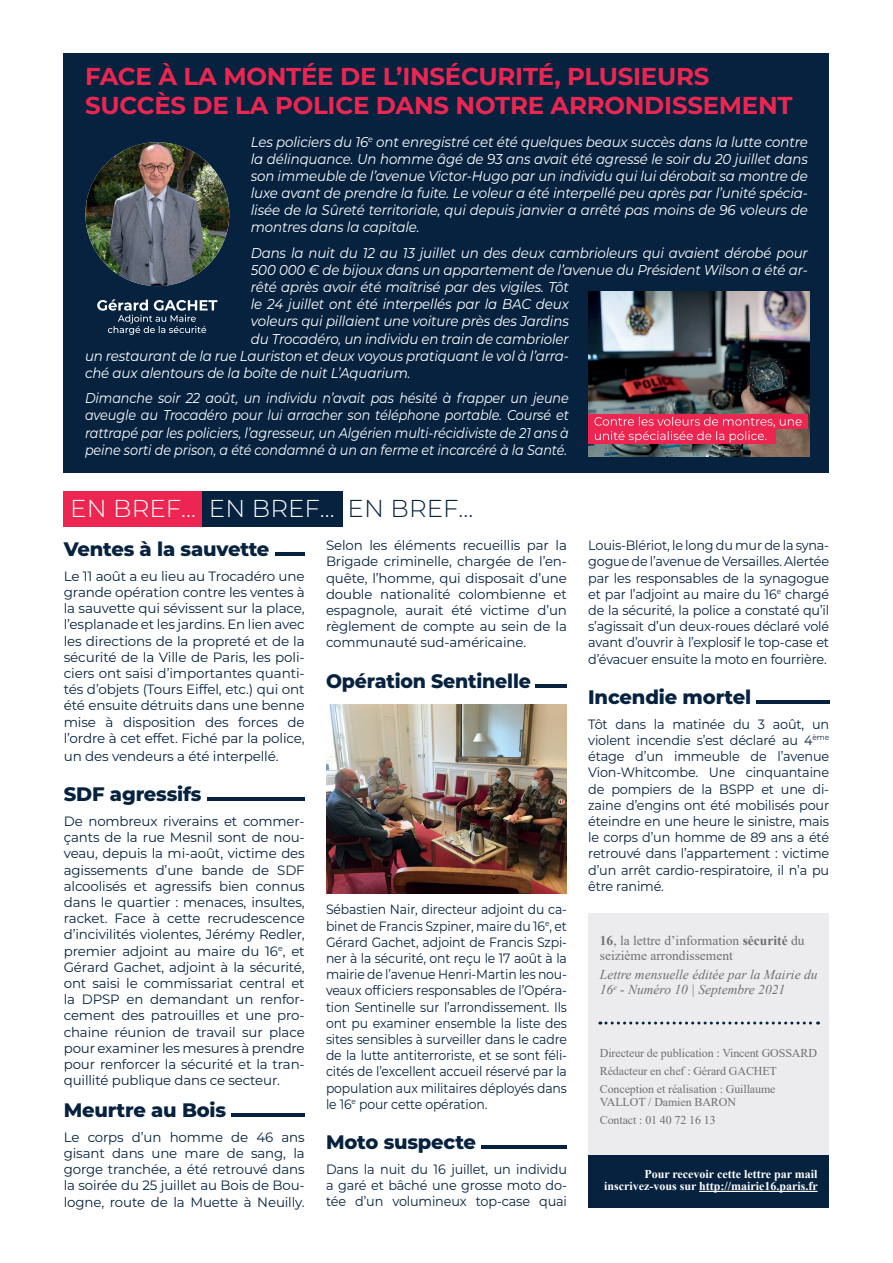
<style>
.page{position:relative;width:893px;height:1263px;background:#fff}
.page>*{position:absolute;margin:0;border:0;box-sizing:border-box;transform-origin:0 0}
.t1{font:700 24.45px/28.5px "Montserrat";letter-spacing:-.01em;color:#ed2651}
.t2{font:300 24.45px "Montserrat";letter-spacing:.005em;color:#fff}
.t3{font:800 19.5px "Montserrat";letter-spacing:-.01em;color:#06223f}
.t4{font:italic 14.25px/17.1px "Montserrat";letter-spacing:-.01em;color:#fff;text-align:justify;scale:.94 1}
.t5{font:italic 14.25px/17.1px "Montserrat";letter-spacing:-.01em;color:#fff;text-align:justify;scale:.9 1}
.t6{font:13.5px/16.2px "Montserrat";letter-spacing:-.01em;color:#06223f;text-align:justify}
.t7{font:13.5px/16.2px "Montserrat";letter-spacing:-.01em;color:#06223f;text-align:justify;scale:.95 1}
.t8{font:13.5px/16.2px "Montserrat";letter-spacing:-.01em;color:#06223f;text-align:justify;scale:.92 1}
.t9{font:italic 13.5px/15px "Times New Roman";color:#6f7073}
.t10{font:13.5px/15px "Times New Roman";color:#6f7073}
.t11{font:12px/17.7px "Times New Roman";letter-spacing:-.01em;color:#6f7073}
.t12{font:700 12px/12px "Times New Roman";color:#fff;text-align:right}
.s1{color:#06223f}
.s2{font-weight:700}
</style>
<div class="page">
<div style="left:64px;top:491px;width:138px;height:35px;background:#ed2651"></div>
<div style="left:202px;top:491px;width:140px;height:35px;background:#06223f"></div>
<div style="left:588px;top:914px;width:241px;height:242px;background:#ececee"></div>
<div style="left:588px;top:1155px;width:241px;height:53px;background:#06223f"></div>
<hr style="left:699px;top:1191px;width:119px;height:1px;background:#fff">
<svg style="left:600px;top:1021px;width:219px;height:3px"></svg>
<hr style="left:536px;top:685px;width:31px;height:3px;background:#06223f">
<hr style="left:276px;top:553px;width:29px;height:3px;background:#06223f">
<hr style="left:207px;top:797px;width:98px;height:4px;background:#06223f">
<hr style="left:756px;top:701px;width:73px;height:3px;background:#06223f">
<div style="left:64px;top:53px;width:765px;height:420px;background:#06223f"></div>
<img style="left:85px;top:142px;width:144px;height:144px;border-radius:72px">
<svg style="left:97px;top:299px;width:120px;height:36px"></svg>
<img style="left:326px;top:705px;width:241px;height:188px">
<img style="left:588px;top:292px;width:222px;height:164px">
<div style="left:588px;top:429px;width:187px;height:15px;background:#ed2651"></div>
<div style="left:588px;top:414px;width:220px;height:15px;background:#ed2651"></div>
<svg style="left:594px;top:417px;width:208px;height:25px"></svg>
<hr style="left:231px;top:1113px;width:74px;height:3px;background:#06223f">
<hr style="left:482px;top:1145px;width:85px;height:4px;background:#06223f">
<h1 class="t1" style="left:85px;top:61px;width:709px">FACE À LA MONTÉE DE L’INSÉCURITÉ, PLUSIEURS<br>SUCCÈS DE LA POLICE DANS NOTRE ARRONDISSEMENT</h1>
<p class="t4" style="left:251px;top:133px;width:594px">Les policiers du 16<sup>e</sup> ont enregistré cet été quelques beaux succès dans la lutte contre la délinquance. Un homme âgé de 93 ans avait été agressé le soir du 20 juillet dans son immeuble de l’avenue Victor-Hugo par un individu qui lui dérobait sa montre de luxe avant de prendre la fuite. Le voleur a été interpellé peu après par l’unité spécia&shy;lisée de la Sûreté territoriale, qui depuis janvier a arrêté pas moins de 96 voleurs de montres dans la capitale.</p>
<p class="t4" style="left:251px;top:244px;width:594px">Dans la nuit du 12 au 13 juillet un des deux cambrioleurs qui avaient dérobé pour</p>
<p class="t4" style="left:251px;top:261px;width:594px">500 000 € de bijoux dans un appartement de l’avenue du Président Wilson a été ar-</p>
<p class="t4" style="left:251px;top:278px;width:340px">rêté après avoir été maîtrisé par des vigiles. Tôt</p>
<p class="t4" style="left:251px;top:295px;width:340px">le 24 juillet ont été interpellés par la BAC deux</p>
<p class="t4" style="left:251px;top:312px;width:340px">voleurs qui pillaient une voiture près des Jardins</p>
<p class="t4" style="left:251px;top:329px;width:340px">du Trocadéro, un individu en train de cambrioler</p>
<p class="t4" style="left:85px;top:346px;width:516px">un restaurant de la rue Lauriston et deux voyous pratiquant le vol à l’arra-</p>
<p class="t4" style="left:85px;top:364px;width:348px">ché aux alentours de la boîte de nuit L’Aquarium.</p>
<p class="t5" style="left:85px;top:389px;width:539px">Dimanche soir 22 août, un individu n’avait pas hésité à frapper un jeune aveugle au Trocadéro pour lui arracher son téléphone portable. Coursé et rattrapé par les policiers, l’agresseur, un Algérien multi-récidiviste de 21 ans à peine sorti de prison, a été condamné à un an ferme et incarcéré à la Santé.</p>
<h1 class="t2" style="left:70px;top:491px;width:405px">EN BREF... EN BREF... <span class="s1">EN BREF...</span></h1>
<h2 class="t3" style="left:64px;top:535px;width:207px">Ventes à la sauvette</h2>
<p class="t6" style="left:64px;top:567px;width:242px">Le 11 août a eu lieu au Trocadéro une grande opération contre les ventes à la sauvette qui sévissent sur la place, l’esplanade et les jardins. En lien avec les directions de la propreté et de la sécurité de la Ville de Paris, les poli&shy;ciers ont saisi d’importantes quanti&shy;tés d’objets (Tours Eiffel, etc.) qui ont été ensuite détruits dans une benne mise à disposition des forces de l’ordre à cet effet. Fiché par la police,</p>
<p class="t6" style="left:64px;top:747px;width:216px">un des vendeurs a été interpellé.</p>
<h2 class="t3" style="left:64px;top:780px;width:139px">SDF agressifs</h2>
<p class="t6" style="left:64px;top:812px;width:242px">De nombreux riverains et commer&shy;çants de la rue Mesnil sont de nou&shy;veau, depuis la mi-août, victime des agissements d’une bande de SDF alcoolisés et agressifs bien connus dans le quartier : menaces, insultes, racket. Face à cette recrudescence d’incivilités violentes, Jérémy Redler, premier adjoint au maire du 16<sup>e</sup>, et Gérard Gachet, adjoint à la sécurité, ont saisi le commissariat central et la DPSP en demandant un renfor&shy;cement des patrouilles et une pro&shy;chaine réunion de travail sur place pour examiner les mesures à prendre pour renforcer la sécurité et la tran&shy;quillité publique dans ce secteur.</p>
<h2 class="t3" style="left:64px;top:1096px;width:164px">Meurtre au Bois</h2>
<p class="t6" style="left:64px;top:1128px;width:242px">Le corps d’un homme de 46 ans gisant dans une mare de sang, la gorge tranchée, a été retrouvé dans la soirée du 25 juillet au Bois de Bou&shy;logne, route de la Muette à Neuilly.</p>
<p class="t6" style="left:326px;top:537px;width:242px">Selon les éléments recueillis par la Brigade criminelle, chargée de l’en&shy;quête, l’homme, qui disposait d’une double nationalité colombienne et espagnole, aurait été victime d’un règlement de compte au sein de la communauté sud-américaine.</p>
<h2 class="t3" style="left:326px;top:667px;width:206px">Opération Sentinelle</h2>
<p class="t8" style="left:326px;top:901px;width:263px">Sébastien Nair, directeur adjoint du ca&shy;binet de Francis Szpiner, maire du 16<sup>e</sup>, et Gérard Gachet, adjoint de Francis Szpi&shy;ner à la sécurité, ont reçu le 17 août à la mairie de l’avenue Henri-Martin les nou&shy;veaux officiers responsables de l’Opéra&shy;tion Sentinelle sur l’arrondissement. Ils ont pu examiner ensemble la liste des sites sensibles à surveiller dans le cadre de la lutte antiterroriste, et se sont féli&shy;cités de l’excellent accueil réservé par la population aux militaires déployés dans le 16<sup>e</sup> pour cette opération.</p>
<h2 class="t3" style="left:326px;top:1128px;width:152px">Moto suspecte</h2>
<p class="t7" style="left:326px;top:1160px;width:255px">Dans la nuit du 16 juillet, un individu a garé et bâché une grosse moto do&shy;tée d’un volumineux top-case quai</p>
<p class="t7" style="left:588px;top:537px;width:255px">Louis-Blériot, le long du mur de la syna&shy;gogue de l’avenue de Versailles. Alertée par les responsables de la synagogue et par l’adjoint au maire du 16<sup>e</sup> chargé de la sécurité, la police a constaté qu’il s’agissait d’un deux-roues déclaré volé avant d’ouvrir à l’explosif le top-case et d’évacuer ensuite la moto en fourrière.</p>
<h2 class="t3" style="left:588px;top:683px;width:164px">Incendie mortel</h2>
<p class="t7" style="left:588px;top:715px;width:255px">Tôt dans la matinée du 3 août, un violent incendie s’est déclaré au 4<sup>ème </sup>étage d’un immeuble de l’avenue Vion-Whitcombe. Une cinquantaine de pompiers de la BSPP et une di&shy;zaine d’engins ont été mobilisés pour éteindre en une heure le sinistre, mais le corps d’un homme de 89 ans a été retrouvé dans l’appartement : victime d’un arrêt cardio-respiratoire, il n’a pu être ranimé.</p>
<p class="t10" style="left:600px;top:932px;width:206px"><span class="s2">16</span>, la lettre d’information <span class="s2">sécurité</span> du seizième arrondissement</p>
<p class="t9" style="left:600px;top:967px;width:219px">Lettre mensuelle éditée par la Mairie du<br>16<sup>e</sup> - Numéro 10 | Septembre 2021</p>
<p class="t11" style="left:600px;top:1044px;width:219px">Directeur de publication : Vincent GOSSARD<br>Rédacteur en chef : Gérard GACHET<br>Conception et réalisation : Guillaume</p>
<p class="t11" style="left:600px;top:1093px;width:138px">VALLOT / Damien BARON<br>Contact : 01 40 72 16 13</p>
<p class="t12" style="left:604px;top:1168px;width:215px">Pour recevoir cette lettre par mail inscrivez-vous sur http://mairie16.paris.fr</p>
</div>
